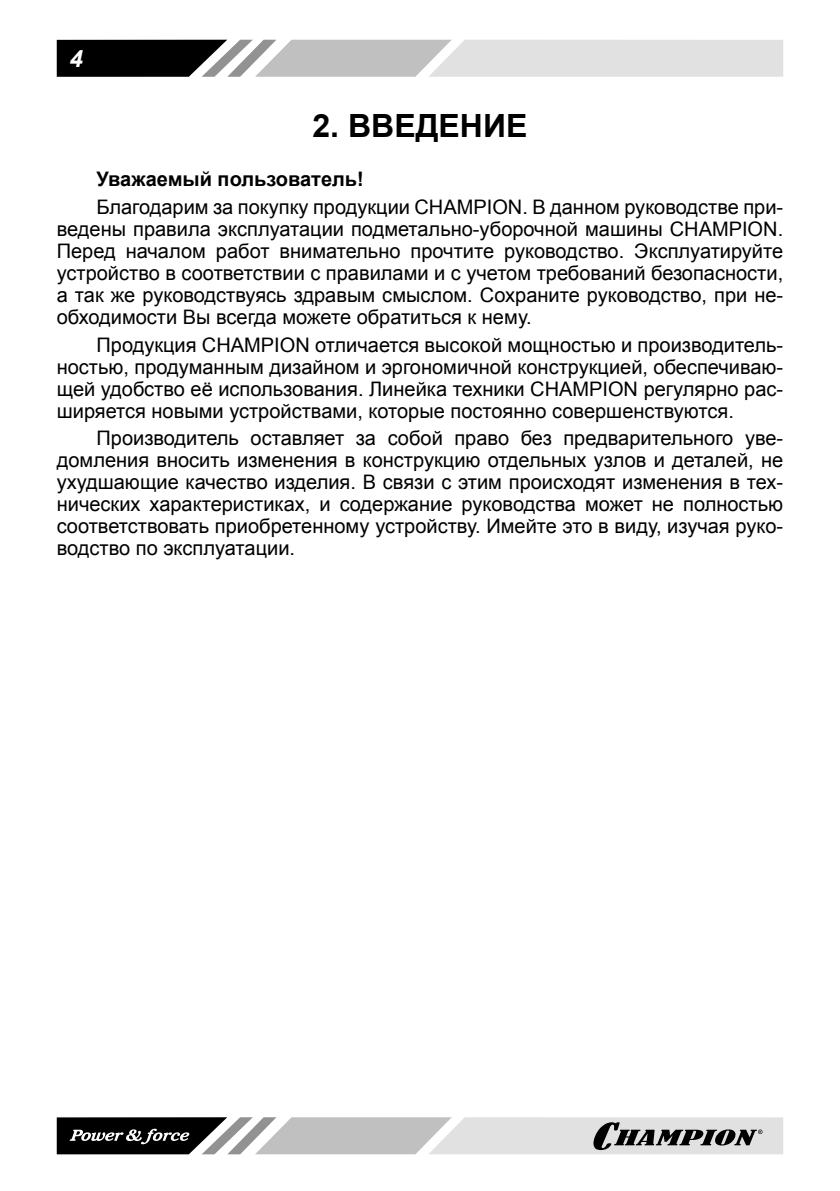
<style>
.page{position:relative;width:840px;height:1191px;background:#fff}
.page>*{position:absolute;margin:0;border:0;box-sizing:border-box;transform-origin:0 0}
.t1{font:700 32px "Arial";color:#000}
.t2{font:italic 700 24px "Arial";color:#fff}
.t3{font:20px/22px "Arial";color:#000;text-align:justify}
.t4{font:700 20px "Arial";color:#000}
</style>
<div class="page">
<svg style="left:57px;top:40px;width:725px;height:37px;background:#aaa"></svg>
<svg style="left:57px;top:1117px;width:725px;height:37px;background:#a1a1a1"></svg>
<p class="t2" style="left:70px;top:44px;width:15px">4</p>
<h1 class="t1" style="left:312px;top:104px;width:216px">2. ВВЕДЕНИЕ</h1>
<p class="t4" style="left:96px;top:166px;width:269px">Уважаемый пользователь!</p>
<p class="t3" style="left:57px;top:196px;width:727px;text-indent:40px">Благодарим за покупку продукции CHAMPION. В данном руководстве при&shy;ведены правила эксплуатации подметально-уборочной машины CHAMPION.<br>Перед началом работ внимательно прочтите руководство. Эксплуатируйте устройство в соответствии с правилами и с учетом требований безопасности, а так же руководствуясь здравым смыслом. Сохраните руководство, при не&shy;обходимости Вы всегда можете обратиться к нему.</p>
<p class="t3" style="left:57px;top:334px;width:727px;text-indent:40px">Продукция CHAMPION отличается высокой мощностью и производитель&shy;ностью, продуманным дизайном и эргономичной конструкцией, обеспечиваю&shy;щей удобство её использования. Линейка техники CHAMPION регулярно рас&shy;ширяется новыми устройствами, которые постоянно совершенствуются.</p>
<p class="t3" style="left:57px;top:427px;width:727px;text-indent:40px">Производитель оставляет за собой право без предварительного уве&shy;домления вносить изменения в конструкцию отдельных узлов и деталей, не ухудшающие качество изделия. В связи с этим происходят изменения в тех&shy;нических характеристиках, и содержание руководства может не полностью соответствовать приобретенному устройству. Имейте это в виду, изучая руко&shy;водство по эксплуатации.</p>
</div>
